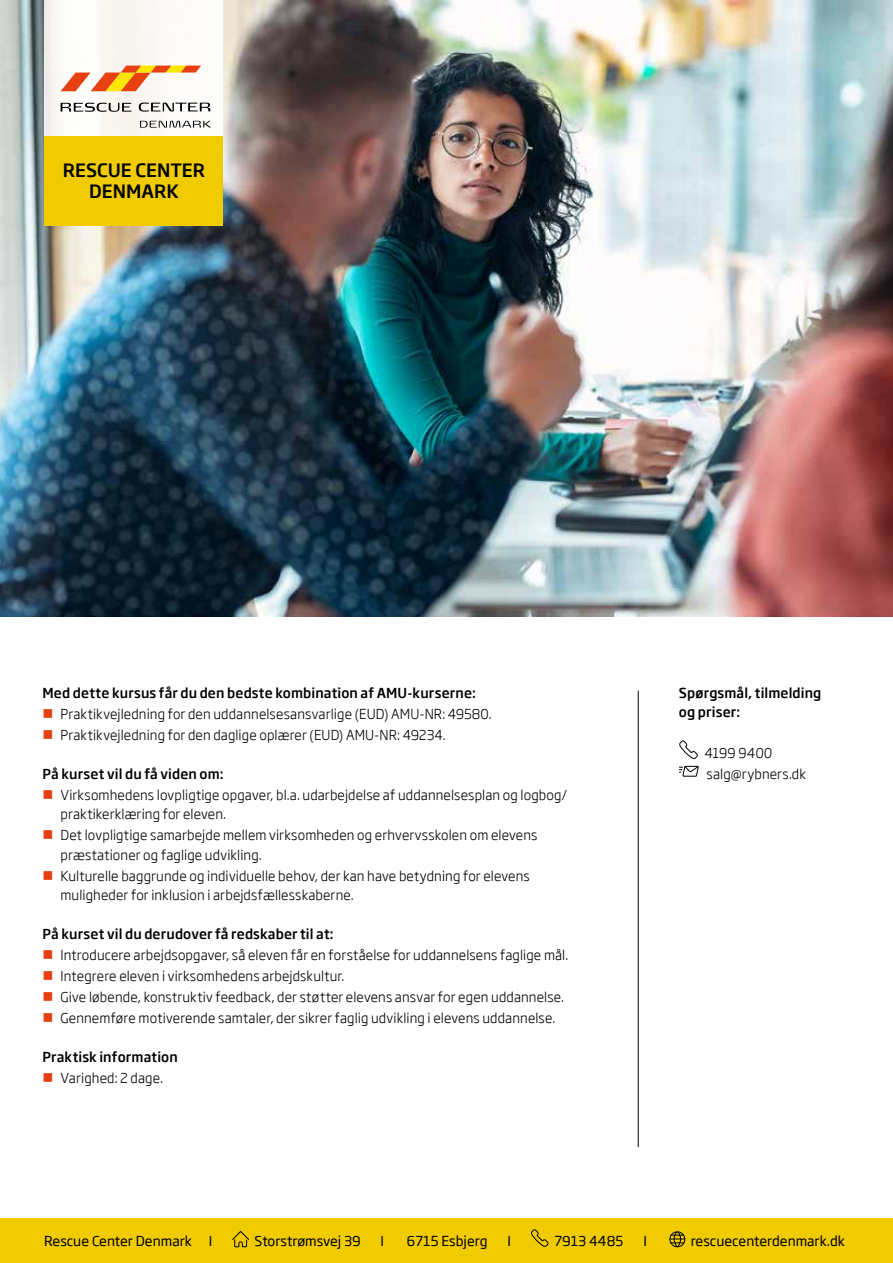
<style>
.page{position:relative;width:893px;height:1263px;background:#fff}
.page>*{position:absolute;margin:0;border:0;box-sizing:border-box;transform-origin:0 0}
.t1{font:500 18px/21px "Soho Gothic Std";color:#000;text-align:center}
.t2{font:300 13.5px/19.5px "Soho Gothic Std";letter-spacing:.01em;color:#000}
.t3{font:500 13.5px/19.5px "Soho Gothic Std";letter-spacing:.01em;color:#000}
.t4{font:13.5px "Soho Gothic Std";color:#000}
.s1{color:#e74010}
</style>
<div class="page">
<div style="left:0;top:1218px;width:893px;height:45px;background:#f0cb00"></div>
<svg style="left:679px;top:740px;width:19px;height:19px"></svg>
<svg style="left:679px;top:765px;width:20px;height:12px"></svg>
<hr style="left:638px;top:691px;width:1px;height:456px;background:#000">
<img style="left:0;top:0;width:893px;height:616px">
<svg style="left:232px;top:1231px;width:17px;height:16px"></svg>
<svg style="left:531px;top:1229px;width:18px;height:18px"></svg>
<svg style="left:670px;top:1231px;width:15px;height:16px"></svg>
<div style="left:45px;top:0;width:178px;height:136px;background:#fcfaf8"></div>
<div style="left:45px;top:136px;width:178px;height:89px;background:#f0cb00"></div>
<svg style="left:61px;top:66px;width:140px;height:25px"></svg>
<svg style="left:61px;top:103px;width:71px;height:9px"></svg>
<svg style="left:139px;top:102px;width:71px;height:10px"></svg>
<svg style="left:140px;top:121px;width:71px;height:7px"></svg>
<h1 class="t1" style="left:63px;top:160px;width:143px">RESCUE CENTER<br>DENMARK</h1>
<p class="t3" style="left:43px;top:683px;width:435px">Med dette kursus får du den bedste kombination af AMU-kurserne:</p>
<p class="t2" style="left:43px;top:704px;width:451px"><span class="s1">■</span> Praktikvejledning for den uddannelsesansvarlige (EUD) AMU-NR: 49580.</p>
<p class="t2" style="left:43px;top:725px;width:405px"><span class="s1">■</span> Praktikvejledning for den daglige oplærer (EUD) AMU-NR: 49234.</p>
<p class="t3" style="left:43px;top:764px;width:183px">På kurset vil du få viden om:</p>
<p class="t2" style="left:61px;top:785px;width:508px;text-indent:-18px"><span class="s1">■</span> Virksomhedens lovpligtige opgaver, bl.a. udarbejdelse af uddannelsesplan og logbog/ praktikerklæring for eleven.</p>
<p class="t2" style="left:61px;top:826px;width:478px;text-indent:-18px"><span class="s1">■</span> Det lovpligtige samarbejde mellem virksomheden og erhvervsskolen om elevens præstationer og faglige udvikling.</p>
<p class="t2" style="left:61px;top:866px;width:471px;text-indent:-18px"><span class="s1">■</span> Kulturelle baggrunde og individuelle behov, der kan have betydning for elevens muligheder for inklusion i arbejdsfællesskaberne.</p>
<p class="t3" style="left:43px;top:925px;width:293px">På kurset vil du derudover få redskaber til at:</p>
<p class="t2" style="left:43px;top:946px;width:527px"><span class="s1">■</span> Introducere arbejdsopgaver, så eleven får en forståelse for uddannelsens faglige mål.</p>
<p class="t2" style="left:43px;top:967px;width:303px"><span class="s1">■</span> Integrere eleven i virksomhedens arbejdskultur.</p>
<p class="t2" style="left:43px;top:988px;width:523px"><span class="s1">■</span> Give løbende, konstruktiv feedback, der støtter elevens ansvar for egen uddannelse.</p>
<p class="t2" style="left:43px;top:1009px;width:514px"><span class="s1">■</span> Gennemføre motiverende samtaler, der sikrer faglig udvikling i elevens uddannelse.</p>
<p class="t3" style="left:43px;top:1048px;width:137px">Praktisk information</p>
<p class="t2" style="left:43px;top:1069px;width:122px"><span class="s1">■</span> Varighed: 2 dage.</p>
<p class="t3" style="left:679px;top:683px;width:144px">Spørgsmål, tilmelding og priser:</p>
<p class="t2" style="left:704px;top:742px;width:103px;line-height:21px">4199 9400 salg@rybners.dk</p>
<p class="t4" style="left:44px;top:1232px;width:149px">Rescue Center Denmark</p>
<p class="t4" style="left:209px;top:1232px;width:5px">I</p>
<p class="t4" style="left:255px;top:1232px;width:108px">Storstrømsvej 39</p>
<p class="t4" style="left:381px;top:1232px;width:5px">I</p>
<p class="t4" style="left:407px;top:1232px;width:82px">6715 Esbjerg</p>
<p class="t4" style="left:507px;top:1232px;width:5px">I</p>
<p class="t4" style="left:554px;top:1232px;width:71px">7913 4485</p>
<p class="t4" style="left:643px;top:1232px;width:5px">I</p>
<p class="t4" style="left:691px;top:1232px;width:156px">rescuecenterdenmark.dk</p>
</div>
